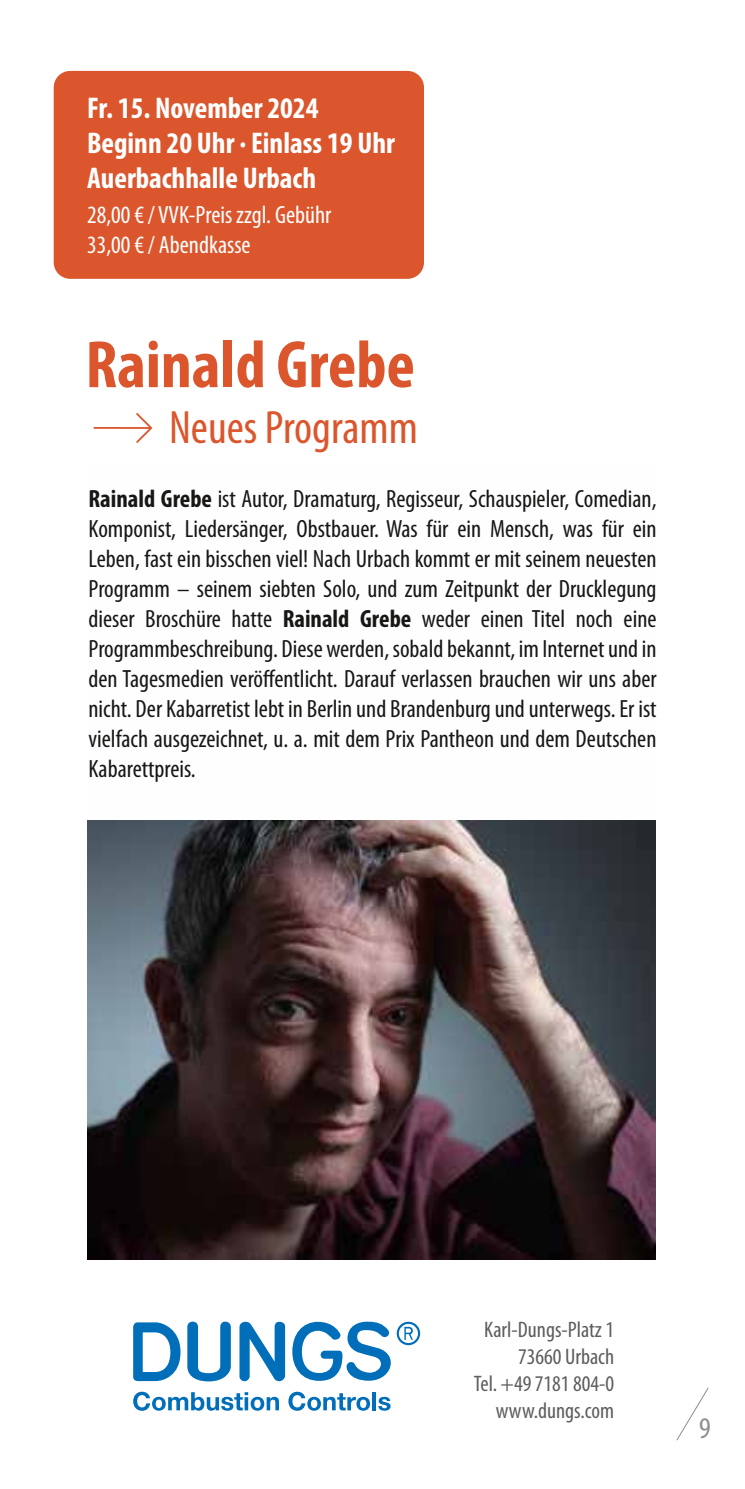
<style>
.page{position:relative;width:745px;height:1489px;background:#fff}
.page>*{position:absolute;margin:0;border:0;box-sizing:border-box;transform-origin:0 0}
.t1{font:700 condensed 67.5px "Myriad Pro";color:#db562c}
.t2{font:condensed 47px "Myriad Pro";color:#db562c}
.t3{font:700 condensed 30px/35px "Myriad Pro";color:#fff}
.t4{font:condensed 30px "Myriad Pro";color:#8d8d8d}
.t5{font:condensed 25px/30px "Myriad Pro";color:#181716;text-align:justify}
.t6{font:condensed 25px/30px "Myriad Pro";color:#fff}
.t7{font:condensed 22.5px/27px "Myriad Pro";color:#5d5d5d;text-align:right}
.s1{font-weight:700}
</style>
<div class="page">
<svg style="left:676px;top:1387px;width:32px;height:53px"></svg>
<img style="left:88px;top:820px;width:566px;height:439px">
<div style="left:54px;top:71px;width:369px;height:208px;background:#db562c;border-radius:17px"></div>
<svg style="left:93px;top:413px;width:59px;height:30px"></svg>
<svg style="left:133px;top:1322px;width:47px;height:58px"></svg>
<svg style="left:187px;top:1321px;width:44px;height:60px"></svg>
<svg style="left:239px;top:1321px;width:46px;height:59px"></svg>
<svg style="left:292px;top:1321px;width:98px;height:59px"></svg>
<svg style="left:396px;top:1321px;width:24px;height:23px"></svg>
<svg style="left:133px;top:1391px;width:146px;height:19px"></svg>
<svg style="left:288px;top:1391px;width:82px;height:19px"></svg>
<hr style="left:372px;top:1391px;width:4px;height:19px;background:#006eb9">
<svg style="left:378px;top:1396px;width:12px;height:14px"></svg>
<p class="t3" style="left:87px;top:91px;width:309px">Fr. 15. November 2024<br>Beginn 20 Uhr · Einlass 19 Uhr<br>Auerbachhalle Urbach</p>
<p class="t6" style="left:87px;top:200px;width:246px">28,00 € / VVK-Preis zzgl. Gebühr<br>33,00 € / Abendkasse</p>
<h1 class="t1" style="left:85px;top:327px;width:330px">Rainald Grebe</h1>
<h2 class="t2" style="left:169px;top:402px;width:250px">Neues Programm</h2>
<p class="t5" style="left:88px;top:484px;width:569px"><span class="s1">Rainald Grebe</span> ist Autor, Dramaturg, Regisseur, Schauspieler, Comedian, Komponist, Liedersänger, Obstbauer. Was für ein Mensch, was für ein Leben, fast ein bisschen viel! Nach Urbach kommt er mit seinem neuesten Programm – seinem siebten Solo, und zum Zeitpunkt der Drucklegung dieser Broschüre hatte <span class="s1">Rainald Grebe</span> weder einen Titel noch eine Programmbeschreibung. Diese werden, sobald bekannt, im Internet und in den Tagesmedien veröffentlicht. Darauf verlassen brauchen wir uns aber nicht. Der Kabarretist lebt in Berlin und Brandenburg und unterwegs. Er ist vielfach ausgezeichnet, u. a. mit dem Prix Pantheon und dem Deutschen Kabarettpreis.</p>
<p class="t7" style="left:473px;top:1316px;width:142px">Karl-Dungs-Platz 1<br>73660 Urbach<br>Tel. +49 7181 804-0 www.dungs.com</p>
<p class="t4" style="left:698px;top:1411px;width:13px">9</p>
</div>
